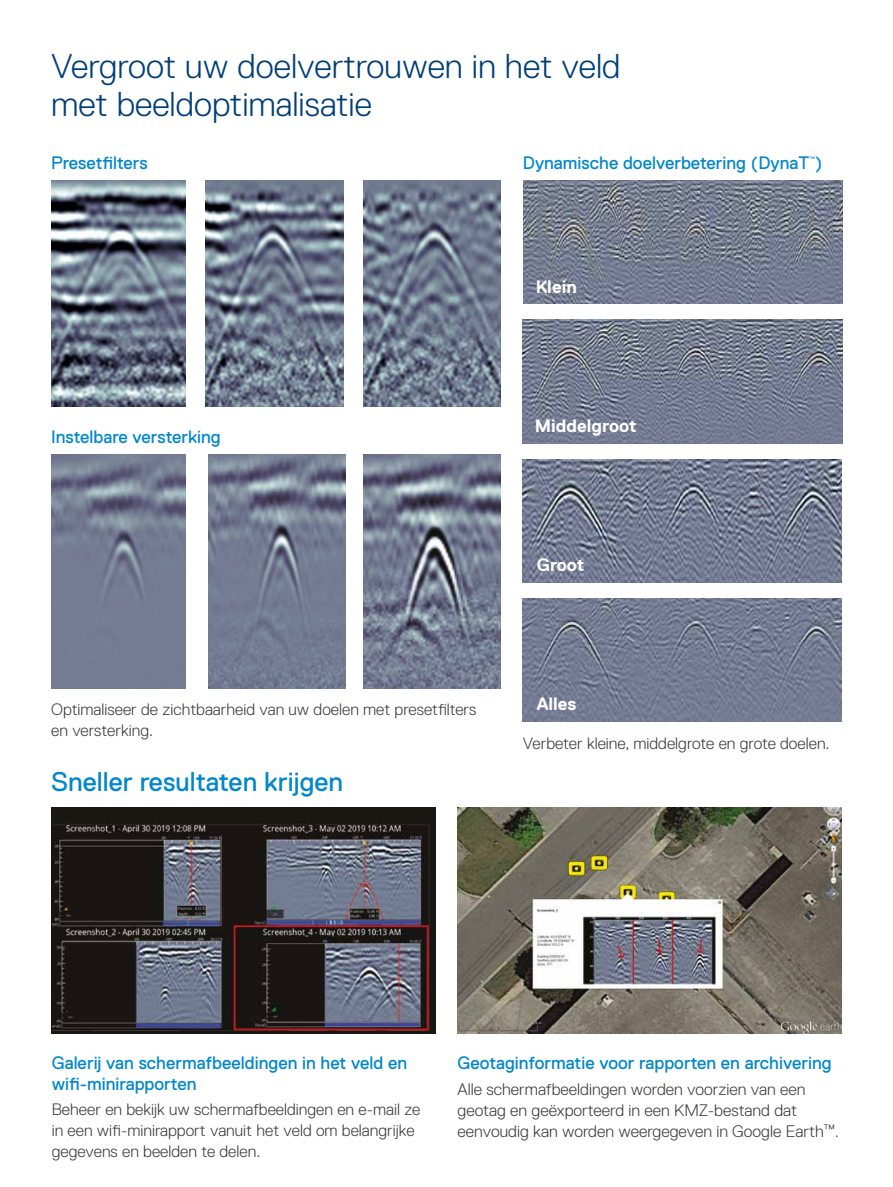
<style>
.page{position:relative;width:893px;height:1187px;background:#fff}
.page>*{position:absolute;margin:0;border:0;box-sizing:border-box;transform-origin:0 0}
.t1{font:300 34.5px/37.5px "Replica Std";color:#003e78}
.t2{font:27px "Replica Std";color:#0087cc}
.t3{font:18px/21px "Replica Std";color:#0087cc}
.t4{font:700 18px "Replica Std";color:#fff}
.t5{font:300 16.65px/21.1px "Replica Std";color:#3c3c3b}
.t6{font:300 16.5px/21px "Replica Std";color:#3c3c3b}
.t7{font:6.3px "Replica Std";color:#0087cc}
.s1{font-size:15px}
</style>
<div class="page">
<div style="left:51px;top:807px;width:385px;height:226px;background:#181712"></div>
<img style="left:53px;top:822px;width:376px;height:208px">
<img style="left:458px;top:807px;width:384px;height:226px">
<img style="left:363px;top:454px;width:138px;height:234px">
<img style="left:208px;top:454px;width:138px;height:234px">
<img style="left:51px;top:454px;width:135px;height:234px">
<img style="left:524px;top:181px;width:318px;height:123px">
<img style="left:523px;top:320px;width:319px;height:123px">
<img style="left:523px;top:459px;width:319px;height:123px">
<img style="left:523px;top:598px;width:319px;height:123px">
<img style="left:51px;top:181px;width:135px;height:226px">
<img style="left:206px;top:181px;width:137px;height:226px">
<img style="left:363px;top:181px;width:138px;height:226px">
<h1 class="t1" style="left:51px;top:47px;width:571px">Vergroot uw doelvertrouwen in het veld met beeldoptimalisatie</h1>
<p class="t3" style="left:51px;top:152px;width:98px">Presetfilters</p>
<p class="t3" style="left:523px;top:152px;width:301px">Dynamische doelverbetering (DynaT )</p>
<p class="t7" style="left:810px;top:155px;width:7px">™</p>
<p class="t4" style="left:536px;top:276px;width:43px">Klein</p>
<p class="t3" style="left:51px;top:426px;width:171px">Instelbare versterking</p>
<p class="t4" style="left:535px;top:415px;width:103px">Middelgroot</p>
<p class="t4" style="left:537px;top:554px;width:49px">Groot</p>
<p class="t6" style="left:51px;top:698px;width:427px">Optimaliseer de zichtbaarheid van uw doelen met presetfilters en versterking.</p>
<h2 class="t2" style="left:51px;top:766px;width:293px">Sneller resultaten krijgen</h2>
<p class="t4" style="left:537px;top:694px;width:41px">Alles</p>
<p class="t6" style="left:523px;top:732px;width:308px">Verbeter kleine, middelgrote en grote doelen.</p>
<p class="t3" style="left:52px;top:1052px;width:357px">Galerij van schermafbeeldingen in het veld en wifi-minirapporten</p>
<p class="t6" style="left:52px;top:1099px;width:370px">Beheer en bekijk uw schermafbeeldingen en e-mail ze in een wifi-minirapport vanuit het veld om belangrijke gegevens en beelden te delen.</p>
<p class="t3" style="left:458px;top:1052px;width:376px">Geotaginformatie voor rapporten en archivering</p>
<p class="t5" style="left:458px;top:1078px;width:383px">Alle schermafbeeldingen worden voorzien van een geotag en geëxporteerd in een KMZ-bestand dat eenvoudig kan worden weergegeven in Google Earth<sup>™</sup><span class="s1">.</span></p>
</div>
